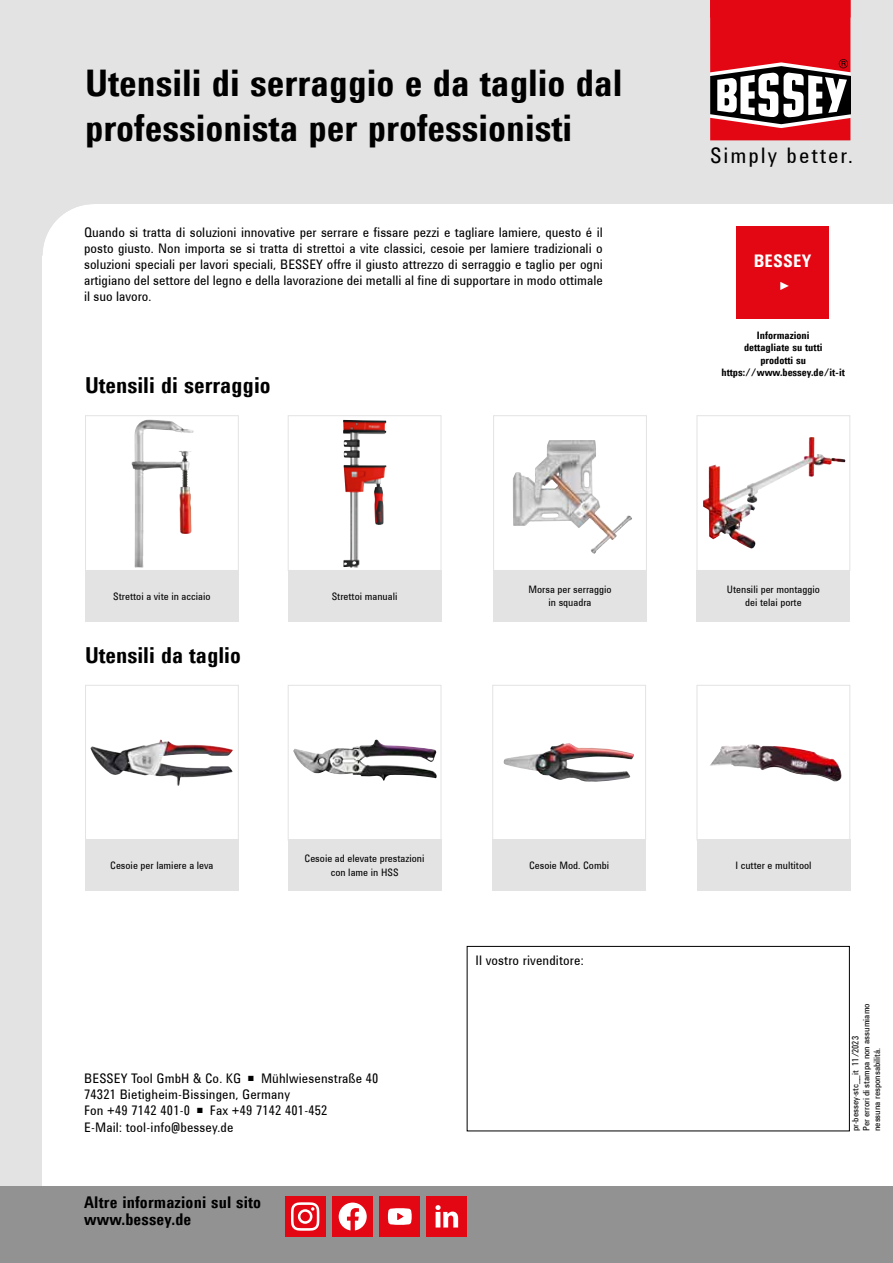
<style>
.page{position:relative;width:893px;height:1263px;background:#e3e3e3}
.page>*{position:absolute;margin:0;border:0;box-sizing:border-box;transform-origin:0 0}
.t1{font:700 37.5px/45px "Utah WGL Cond";color:#000}
.t2{font:700 22.5px "Utah WGL Cond";color:#000}
.t3{font:21.9px "Utah WGL Cond";letter-spacing:.09em;color:#000}
.t4{font:700 17.7px "Utah WGL Cond";letter-spacing:.01em;color:#fff}
.t5{font:700 16.5px/16.5px "Utah WGL Cond";letter-spacing:.01em;color:#000}
.t6{font:13.5px/16.2px "Utah WGL Cond";letter-spacing:.01em;color:#000}
.t7{font:700 11.85px "Utah WGL Cond";color:#fff}
.t8{font:10.5px/13.8px "Utah WGL Cond";color:#000;text-align:center}
.t9{font:700 10.5px/12.6px "Utah WGL Cond";color:#000;text-align:center}
.t10{font:9px/10.8px "Utah WGL Cond";color:#000}
</style>
<div class="page">
<div style="left:43px;top:204px;width:850px;height:1059px;background:#fff"></div>
<svg style="left:710px;top:0;width:141px;height:141px"></svg>
<div style="left:0;top:1186px;width:893px;height:77px;background:#929292"></div>
<div style="left:467px;top:946px;width:383px;height:185px;background:#fff;border:1px solid #000"></div>
<svg style="left:43px;top:204px;width:47px;height:43px"></svg>
<div style="left:85px;top:415px;width:154px;height:156px;background:#fff;border:1px solid #e3e3e3"></div>
<img style="left:132px;top:420px;width:59px;height:147px">
<div style="left:85px;top:685px;width:154px;height:155px;background:#fff;border:1px solid #e3e3e3"></div>
<img style="left:90px;top:739px;width:143px;height:47px">
<div style="left:493px;top:415px;width:154px;height:156px;background:#fff;border:1px solid #e3e3e3"></div>
<div style="left:492px;top:685px;width:154px;height:155px;background:#fff;border:1px solid #e3e3e3"></div>
<img style="left:503px;top:743px;width:131px;height:39px">
<div style="left:697px;top:415px;width:153px;height:156px;background:#fff;border:1px solid #e3e3e3"></div>
<img style="left:703px;top:437px;width:107px;height:111px">
<div style="left:697px;top:685px;width:153px;height:155px;background:#fff;border:1px solid #e3e3e3"></div>
<img style="left:710px;top:744px;width:132px;height:38px">
<div style="left:288px;top:415px;width:153px;height:156px;background:#fff;border:1px solid #e3e3e3"></div>
<img style="left:343px;top:420px;width:41px;height:148px">
<div style="left:288px;top:685px;width:153px;height:155px;background:#fff;border:1px solid #e3e3e3"></div>
<img style="left:293px;top:740px;width:144px;height:41px">
<img style="left:513px;top:440px;width:92px;height:93px">
<div style="left:285px;top:1196px;width:40px;height:40px;background:#e30613"></div>
<svg style="left:291px;top:1202px;width:28px;height:29px"></svg>
<div style="left:333px;top:1196px;width:40px;height:40px;background:#e30613"></div>
<svg style="left:339px;top:1202px;width:28px;height:28px"></svg>
<div style="left:427px;top:1196px;width:40px;height:40px;background:#e30613"></div>
<svg style="left:435px;top:1205px;width:23px;height:22px"></svg>
<div style="left:85px;top:570px;width:154px;height:51px;background:#e3e3e3"></div>
<div style="left:288px;top:570px;width:153px;height:51px;background:#e3e3e3"></div>
<div style="left:493px;top:570px;width:154px;height:51px;background:#e3e3e3"></div>
<div style="left:696px;top:570px;width:154px;height:51px;background:#e3e3e3"></div>
<div style="left:85px;top:840px;width:154px;height:51px;background:#e3e3e3"></div>
<div style="left:492px;top:840px;width:154px;height:51px;background:#e3e3e3"></div>
<div style="left:697px;top:840px;width:153px;height:51px;background:#e3e3e3"></div>
<div style="left:288px;top:840px;width:153px;height:51px;background:#e3e3e3"></div>
<div style="left:380px;top:1196px;width:40px;height:40px;background:#e30613"></div>
<svg style="left:388px;top:1208px;width:24px;height:17px"></svg>
<div style="left:737px;top:226px;width:92px;height:92px;background:#e30613"></div>
<h1 class="t1" style="left:85px;top:60px;width:539px">Utensili di serraggio e da taglio dal professionista per professionisti</h1>
<p class="t6" style="left:84px;top:223px;width:520px;text-align:justify">Quando si tratta di soluzioni innovative per serrare e fissare pezzi e tagliare lamiere, questo é il posto giusto. Non importa se si tratta di strettoi a vite classici, cesoie per lamiere tradizionali o soluzioni speciali per lavori speciali, BESSEY offre il giusto attrezzo di serraggio e taglio per ogni artigiano del settore del legno e della lavorazione dei metalli al fine di supportare in modo ottimale il suo lavoro.</p>
<h2 class="t2" style="left:85px;top:368px;width:187px">Utensili di serraggio</h2>
<h3 class="t3" style="left:710px;top:139px;width:144px">Simply better.</h3>
<h3 class="t4" style="left:754px;top:248px;width:59px">BESSEY</h3>
<p class="t7" style="left:779px;top:277px;width:13px">►</p>
<p class="t9" style="left:721px;top:328px;width:125px">Informazioni<br>dettagliate su tutti<br>prodotti su https://www.bessey.de/it-it</p>
<p class="t8" style="left:113px;top:589px;width:99px">Strettoi a vite in acciaio</p>
<p class="t8" style="left:332px;top:589px;width:67px">Strettoi manuali</p>
<p class="t8" style="left:528px;top:583px;width:85px;line-height:12.6px">Morsa per serraggio in squadra</p>
<p class="t8" style="left:727px;top:582px;width:95px">Utensili per montaggio dei telai porte</p>
<h2 class="t2" style="left:85px;top:638px;width:157px">Utensili da taglio</h2>
<p class="t8" style="left:305px;top:851px;width:121px">Cesoie ad elevate prestazioni con lame in HSS</p>
<p class="t8" style="left:110px;top:858px;width:105px">Cesoie per lamiere a leva</p>
<p class="t8" style="left:529px;top:858px;width:81px">Cesoie Mod. Combi</p>
<p class="t8" style="left:735px;top:858px;width:78px">I cutter e multitool</p>
<p class="t6" style="left:84px;top:1070px;width:296px;text-indent:177px">Mühlwiesenstraße 40<br>74321 Bietigheim-Bissingen, Germany<br>Fon +49 7142 401-0</p>
<p class="t6" style="left:84px;top:1070px;width:158px">BESSEY Tool GmbH &amp; Co. KG</p>
<p class="t6" style="left:84px;top:1102px;width:245px;text-indent:126px">Fax +49 7142 401-452<br>E-Mail: tool-info@bessey.de</p>
<p class="t5" style="left:84px;top:1193px;width:178px">Altre informazioni sul sito www.bessey.de</p>
<p class="t6" style="left:475px;top:951px;width:110px">Il vostro rivenditore:</p>
<p class="t10" style="left:850px;top:1131px;width:129px;rotate:-90deg">pr-bessey-stc__it 11/2023<br>Per errori di stampa non assumiamo nessuna responsabilitá.</p>
</div>
